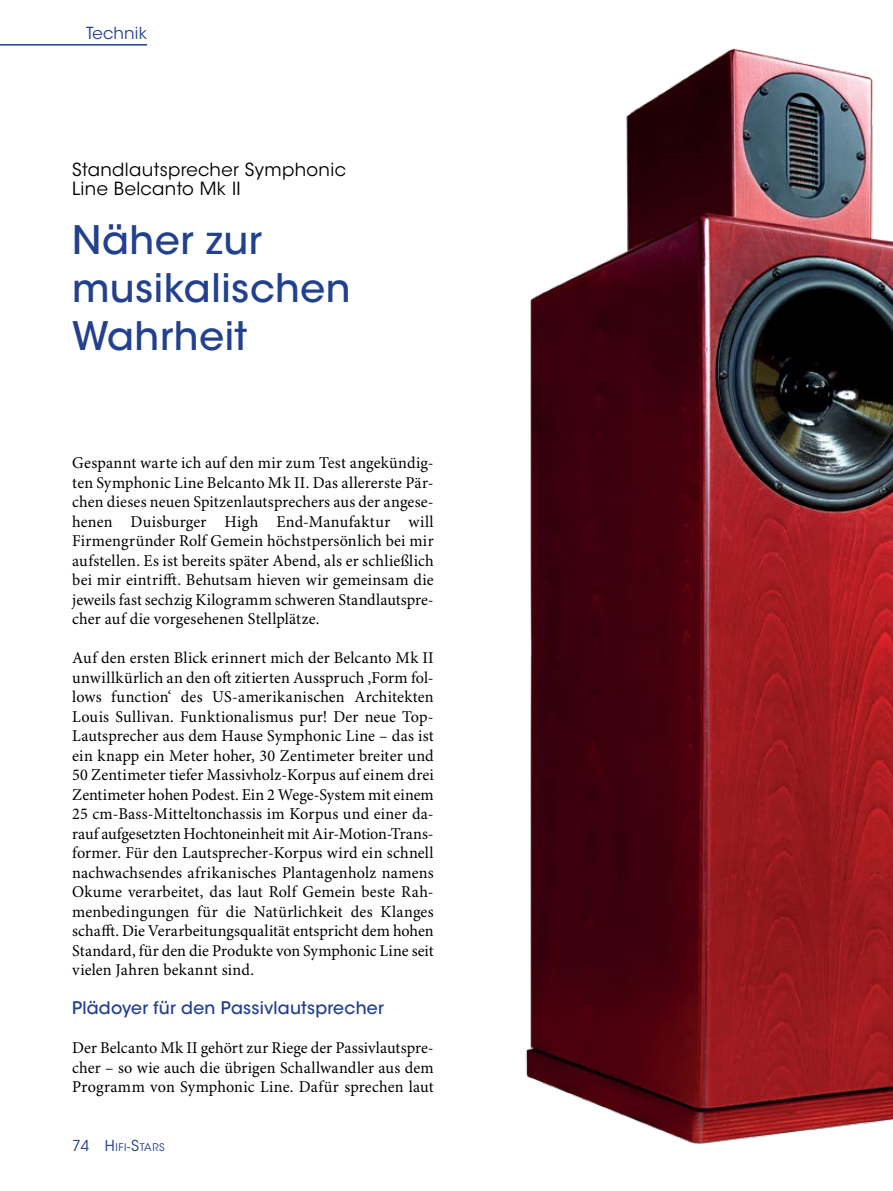
<style>
.page{position:relative;width:893px;height:1191px;background:#fff}
.page>*{position:absolute;margin:0;border:0;box-sizing:border-box;transform-origin:0 0}
.t1{font:500 39px/48px "ITC Avant Garde Std";letter-spacing:.015em;color:#224090}
.t2{font:18px/19.5px "ITC Avant Garde Std";letter-spacing:.02em;color:#000}
.t3{font:500 17.25px "ITC Avant Garde Std";letter-spacing:.015em;color:#224090}
.t4{font:16.5px/19.5px "Minion Pro";letter-spacing:.005em;color:#000;text-align:justify}
.t5{font:16.5px "ITC Avant Garde Std";letter-spacing:.01em;color:#224090}
.t6{font:15px "ITC Avant Garde Std";color:#224090}
.t7{font:10.5px "ITC Avant Garde Std";letter-spacing:.055em;color:#224090}
.s1{font-size:15px}
.s2{font-size:12px}
</style>
<div class="page">
<img style="left:525px;top:48px;width:368px;height:1096px">
<hr style="left:0;top:44px;width:147px;height:2px;background:#224090">
<p class="t5" style="left:86px;top:23px;width:62px">Technik</p>
<p class="t2" style="left:72px;top:159px;width:275px">Standlautsprecher Symphonic<br>Line Belcanto Mk II</p>
<h1 class="t1" style="left:72px;top:216px;width:280px">Näher zur musikalischen<br>Wahrheit</h1>
<p class="t4" style="left:72px;top:454px;width:363px">Gespannt warte ich auf den mir zum Test angekündig&shy;ten Symphonic Line Belcanto Mk II. Das allererste Pär&shy;chen dieses neuen Spitzenlautsprechers aus der angese&shy;henen Duisburger High End-Manufaktur will Firmengründer Rolf Gemein höchstpersönlich bei mir aufstellen. Es ist bereits später Abend, als er schließlich bei mir eintrifft. Behutsam hieven wir gemeinsam die jeweils fast sechzig Kilogramm schweren Standlautspre&shy;cher auf die vorgesehenen Stellplätze.</p>
<p class="t4" style="left:72px;top:649px;width:363px">Auf den ersten Blick erinnert mich der Belcanto Mk II unwillkürlich an den oft zitierten Ausspruch ‚Form fol&shy;lows function‘ des US-amerikanischen Architekten Louis Sullivan. Funktionalismus pur! Der neue Top-Lautsprecher aus dem Hause Symphonic Line – das ist ein knapp ein Meter hoher, 30 Zentimeter breiter und 50 Zentimeter tiefer Massivholz-Korpus auf einem drei Zentimeter hohen Podest. Ein 2 Wege-System mit einem 25 cm-Bass-Mitteltonchassis im Korpus und einer da&shy;rauf aufgesetzten Hochtoneinheit mit Air-Motion-Trans&shy;former. Für den Lautsprecher-Korpus wird ein schnell nachwachsendes afrikanisches Plantagenholz namens Okume verarbeitet, das laut Rolf Gemein beste Rah&shy;menbedingungen für die Natürlichkeit des Klanges schafft. Die Verarbeitungsqualität entspricht dem hohen Standard, für den die Produkte von Symphonic Line seit vielen Jahren bekannt sind.</p>
<p class="t3" style="left:72px;top:997px;width:313px">Plädoyer für den Passivlautsprecher</p>
<p class="t4" style="left:72px;top:1039px;width:363px">Der Belcanto Mk II gehört zur Riege der Passivlautspre&shy;cher – so wie auch die übrigen Schallwandler aus dem Programm von Symphonic Line. Dafür sprechen laut</p>
<p class="t6" style="left:72px;top:1136px;width:19px">74</p>
<p class="t7" style="left:105px;top:1140px;width:61px"><span class="s1">H</span>IFI<span class="s2">-</span><span class="s1">S</span>TARS</p>
</div>
